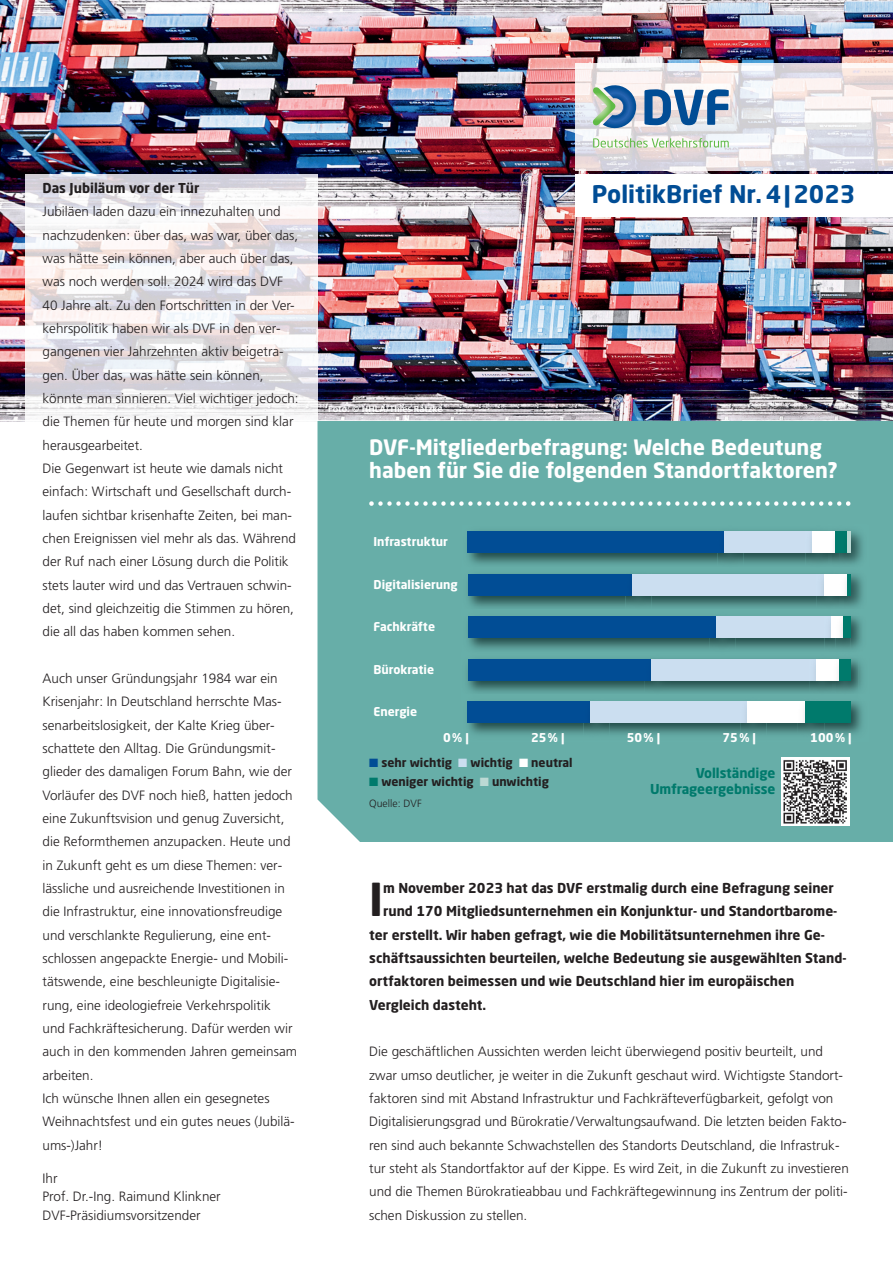
<style>
.page{position:relative;width:893px;height:1263px;background:#fff}
.page>*{position:absolute;margin:0;border:0;box-sizing:border-box;transform-origin:0 0}
.t1{font:700 44.85px "Neo Sans Pro";color:#231f20}
.t2{font:700 24px "Neo Sans Pro";color:#014d95}
.t3{font:700 21px/23.2px "Neo Sans Pro";color:#fff}
.t4{font:300 13.5px/23.4px "Frutiger";color:#231f20}
.t5{font:700 13.5px "Neo Sans Pro";color:#231f20}
.t6{font:700 13.5px/16.2px "Neo Sans Pro";letter-spacing:-.005em;color:#007a6c;text-align:right}
.t7{font:700 12px "Neo Sans Pro";color:#fff}
.t8{font:700 12px "Neo Sans Pro";color:#231f20}
.t9{font:300 10.5px "Frutiger";color:#231f20}
.t10{font:700 9px "Frutiger";color:#fff}
.s1{color:#014d95}
.s2{color:#cbdef0}
.s3{color:#fff}
.s4{color:#007a6c}
.s5{color:#bcd9d4}
</style>
<div class="page">
<img style="left:0;top:0;width:893px;height:421px">
<img style="left:26px;top:174px;width:291px;height:247px">
<img style="left:575px;top:64px;width:318px;height:106px">
<svg style="left:644px;top:89px;width:85px;height:36px"></svg>
<svg style="left:593px;top:138px;width:136px;height:10px"></svg>
<svg style="left:593px;top:85px;width:45px;height:45px;background:#83a6b3"></svg>
<div style="left:575px;top:174px;width:318px;height:43px;background:#fff"></div>
<div style="left:317px;top:421px;width:576px;height:421px;background:#67aea8"></div>
<img style="left:782px;top:758px;width:68px;height:68px">
<img style="left:461px;top:700px;width:122px;height:43px">
<div style="left:468px;top:702px;width:122px;height:21px;background:#014d95"></div>
<img style="left:583px;top:700px;width:157px;height:43px">
<img style="left:583px;top:702px;width:7px;height:21px">
<div style="left:590px;top:702px;width:157px;height:21px;background:#cbdef0"></div>
<img style="left:740px;top:700px;width:58px;height:43px">
<img style="left:740px;top:702px;width:7px;height:21px">
<div style="left:747px;top:702px;width:57px;height:21px;background:#fff"></div>
<img style="left:798px;top:700px;width:72px;height:43px">
<img style="left:798px;top:702px;width:6px;height:21px">
<div style="left:804px;top:702px;width:46px;height:21px;background:#007a6c"></div>
<img style="left:461px;top:658px;width:184px;height:37px">
<div style="left:461px;top:695px;width:337px;height:5px;background:#66ada7"></div>
<div style="left:468px;top:659px;width:183px;height:21px;background:#014d95"></div>
<img style="left:645px;top:658px;width:164px;height:37px">
<svg style="left:798px;top:695px;width:11px;height:5px"></svg>
<img style="left:645px;top:659px;width:6px;height:21px">
<div style="left:651px;top:659px;width:165px;height:21px;background:#cbdef0"></div>
<img style="left:809px;top:658px;width:61px;height:37px">
<img style="left:809px;top:695px;width:15px;height:5px">
<img style="left:809px;top:659px;width:7px;height:21px">
<div style="left:816px;top:659px;width:23px;height:21px;background:#fff"></div>
<svg style="left:859px;top:695px;width:11px;height:5px"></svg>
<img style="left:835px;top:695px;width:24px;height:5px">
<img style="left:832px;top:680px;width:3px;height:15px">
<svg style="left:824px;top:695px;width:11px;height:5px"></svg>
<img style="left:838px;top:667px;width:1px;height:13px">
<div style="left:839px;top:659px;width:11px;height:21px;background:#007a6c"></div>
<img style="left:461px;top:615px;width:249px;height:37px">
<div style="left:461px;top:652px;width:364px;height:6px;background:#66ada7"></div>
<div style="left:468px;top:617px;width:248px;height:21px;background:#014d95"></div>
<img style="left:710px;top:615px;width:115px;height:37px">
<img style="left:710px;top:617px;width:6px;height:21px">
<div style="left:716px;top:617px;width:115px;height:21px;background:#cbdef0"></div>
<img style="left:825px;top:615px;width:11px;height:37px">
<svg style="left:825px;top:652px;width:11px;height:7px"></svg>
<img style="left:825px;top:617px;width:6px;height:21px">
<div style="left:831px;top:617px;width:12px;height:21px;background:#fff"></div>
<img style="left:862px;top:615px;width:8px;height:37px">
<img style="left:836px;top:615px;width:26px;height:37px">
<svg style="left:851px;top:652px;width:19px;height:6px"></svg>
<img style="left:836px;top:652px;width:15px;height:6px">
<img style="left:836px;top:617px;width:7px;height:21px">
<div style="left:843px;top:617px;width:7px;height:21px;background:#007a6c"></div>
<img style="left:461px;top:572px;width:165px;height:38px">
<div style="left:461px;top:610px;width:356px;height:5px;background:#66ada7"></div>
<div style="left:468px;top:574px;width:164px;height:21px;background:#014d95"></div>
<img style="left:626px;top:572px;width:191px;height:38px">
<img style="left:626px;top:574px;width:6px;height:21px">
<div style="left:632px;top:574px;width:192px;height:21px;background:#cbdef0"></div>
<img style="left:817px;top:574px;width:53px;height:36px">
<img style="left:817px;top:574px;width:7px;height:21px">
<div style="left:824px;top:574px;width:23px;height:21px;background:#fff"></div>
<img style="left:840px;top:595px;width:3px;height:15px">
<svg style="left:817px;top:610px;width:53px;height:5px"></svg>
<img style="left:846px;top:582px;width:1px;height:13px">
<hr style="left:847px;top:574px;width:3px;height:21px;background:#007a6c">
<img style="left:461px;top:524px;width:256px;height:43px">
<div style="left:461px;top:567px;width:344px;height:5px;background:#66ada7"></div>
<div style="left:468px;top:531px;width:256px;height:22px;background:#014d95"></div>
<img style="left:717px;top:524px;width:88px;height:43px">
<img style="left:717px;top:531px;width:7px;height:22px">
<div style="left:724px;top:531px;width:88px;height:22px;background:#cbdef0"></div>
<img style="left:805px;top:524px;width:35px;height:43px">
<img style="left:805px;top:531px;width:7px;height:22px">
<div style="left:812px;top:531px;width:23px;height:22px;background:#fff"></div>
<img style="left:828px;top:553px;width:3px;height:14px">
<svg style="left:828px;top:524px;width:3px;height:7px"></svg>
<div style="left:835px;top:531px;width:12px;height:22px;background:#007a6c"></div>
<img style="left:840px;top:524px;width:30px;height:43px">
<svg style="left:805px;top:567px;width:65px;height:7px"></svg>
<img style="left:840px;top:531px;width:7px;height:22px">
<hr style="left:847px;top:531px;width:3px;height:22px;background:#bcd9d4">
<svg style="left:369px;top:501px;width:481px;height:5px"></svg>
<p class="t5" style="left:43px;top:183px;width:159px">Das Jubiläum vor der Tür</p>
<p class="t4" style="left:43px;top:201px;width:258px">Jubiläen laden dazu ein innezuhalten und nachzudenken: über das, was war, über das, was hätte sein können, aber auch über das, was noch werden soll. 2024 wird das DVF 40 Jahre alt. Zu den Fortschritten in der Ver&shy;kehrspolitik haben wir als DVF in den ver&shy;gangenen vier Jahrzehnten aktiv beigetra&shy;gen. Über das, was hätte sein können, könnte man sinnieren. Viel wichtiger jedoch: die Themen für heute und morgen sind klar herausgearbeitet.<br>Die Gegenwart ist heute wie damals nicht einfach: Wirtschaft und Gesellschaft durch&shy;laufen sichtbar krisenhafte Zeiten, bei man&shy;chen Ereignissen viel mehr als das. Während der Ruf nach einer Lösung durch die Politik stets lauter wird und das Vertrauen schwin&shy;det, sind gleichzeitig die Stimmen zu hören, die all das haben kommen sehen.</p>
<p class="t4" style="left:43px;top:668px;width:256px">Auch unser Gründungsjahr 1984 war ein Krisenjahr: In Deutschland herrschte Mas&shy;senarbeitslosigkeit, der Kalte Krieg über&shy;schattete den Alltag. Die Gründungsmit&shy;glieder des damaligen Forum Bahn, wie der Vorläufer des DVF noch hieß, hatten jedoch eine Zukunftsvision und genug Zuversicht, die Reformthemen anzupacken. Heute und in Zukunft geht es um diese Themen: ver&shy;lässliche und ausreichende Investitionen in die Infrastruktur, eine innovationsfreudige und verschlankte Regulierung, eine ent&shy;schlossen angepackte Energie- und Mobili&shy;tätswende, eine beschleunigte Digitalisie&shy;rung, eine ideologiefreie Verkehrspolitik<br>und Fachkräftesicherung. Dafür werden wir auch in den kommenden Jahren gemeinsam arbeiten.<br>Ich wünsche Ihnen allen ein gesegnetes Weihnachtsfest und ein gutes neues (Jubilä&shy;ums-)Jahr!</p>
<p class="t4" style="left:43px;top:1170px;width:180px;line-height:18.3px">Ihr<br>Prof. Dr.-Ing. Raimund Klinkner<br>DVF-Präsidiumsvorsitzender</p>
<p class="t10" style="left:328px;top:405px;width:116px">Foto: © HHLA/Thies Rätzke</p>
<h2 class="t2" style="left:592px;top:185px;width:265px">PolitikBrief Nr. 4|2023</h2>
<h3 class="t3" style="left:369px;top:437px;width:470px">DVF-Mitgliederbefragung: Welche Bedeutung haben für Sie die folgenden Standortfaktoren?</h3>
<p class="t7" style="left:373px;top:537px;width:76px">Infrastruktur</p>
<p class="t7" style="left:373px;top:579px;width:86px">Digitalisierung</p>
<p class="t7" style="left:373px;top:622px;width:63px">Fachkräfte</p>
<p class="t7" style="left:373px;top:664px;width:62px">Bürokratie</p>
<p class="t7" style="left:373px;top:707px;width:45px">Energie</p>
<p class="t7" style="left:443px;top:733px;width:27px">0%|</p>
<p class="t7" style="left:531px;top:733px;width:35px">25% |</p>
<p class="t7" style="left:627px;top:733px;width:35px">50% |</p>
<p class="t7" style="left:722px;top:733px;width:35px">75% |</p>
<p class="t7" style="left:810px;top:733px;width:43px">100% |</p>
<p class="t8" style="left:369px;top:757px;width:205px"><span class="s1">■</span> sehr wichtig <span class="s2">■</span> wichtig <span class="s3">■</span> neutral</p>
<p class="t8" style="left:369px;top:777px;width:181px"><span class="s4">■</span> weniger wichtig <span class="s5">■</span> unwichtig</p>
<p class="t9" style="left:369px;top:799px;width:54px">Quelle: DVF</p>
<p class="t6" style="left:650px;top:765px;width:127px">Vollständige<br>Umfrageergebnisse</p>
<h1 class="t1" style="left:369px;top:882px;width:15px">I</h1>
<p class="t5" style="left:383px;top:882px;width:452px">m November 2023 hat das DVF erstmalig durch eine Befragung seiner</p>
<p class="t5" style="left:383px;top:906px;width:456px">rund 170 Mitgliedsunternehmen ein Konjunktur- und Standortbarome-</p>
<p class="t5" style="left:369px;top:929px;width:457px">ter erstellt. Wir haben gefragt, wie die Mobilitätsunternehmen ihre Ge-</p>
<p class="t5" style="left:369px;top:952px;width:479px">schäftsaussichten beurteilen, welche Bedeutung sie ausgewählten Stand-</p>
<p class="t5" style="left:369px;top:976px;width:427px">ortfaktoren beimessen und wie Deutschland hier im europäischen</p>
<p class="t5" style="left:369px;top:999px;width:119px">Vergleich dasteht.</p>
<p class="t4" style="left:369px;top:1041px;width:481px">Die geschäftlichen Aussichten werden leicht überwiegend positiv beurteilt, und zwar umso deutlicher, je weiter in die Zukunft geschaut wird. Wichtigste Standort&shy;faktoren sind mit Abstand Infrastruktur und Fachkräfteverfügbarkeit, gefolgt von Digitalisierungsgrad und Bürokratie/Verwaltungsaufwand. Die letzten beiden Fakto&shy;ren sind auch bekannte Schwachstellen des Standorts Deutschland, die Infrastruk&shy;tur steht als Standortfaktor auf der Kippe. Es wird Zeit, in die Zukunft zu investieren und die Themen Bürokratieabbau und Fachkräftegewinnung ins Zentrum der politi&shy;schen Diskussion zu stellen.</p>
</div>
